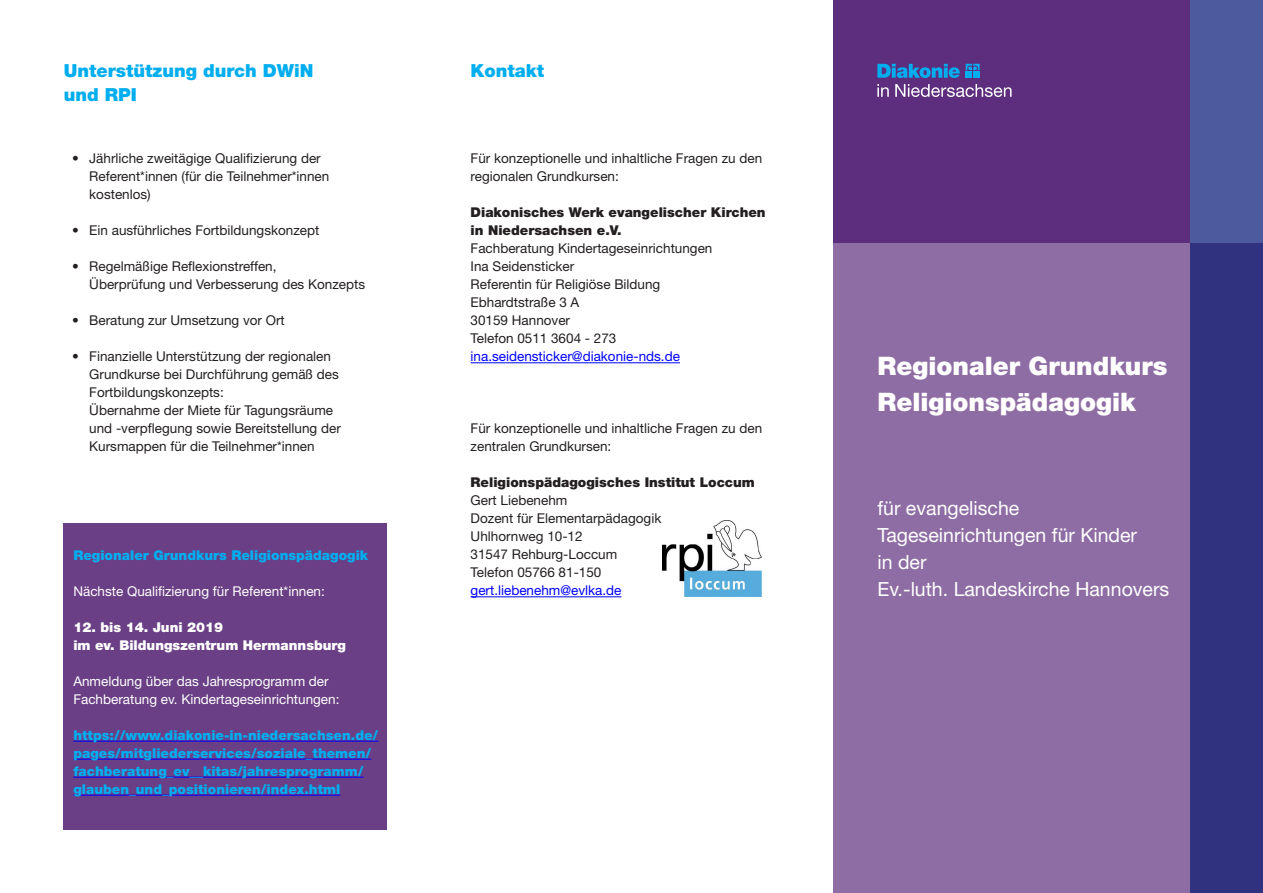
<style>
.page{position:relative;width:1263px;height:893px;background:#fff}
.page>*{position:absolute;margin:0;border:0;box-sizing:border-box;transform-origin:0 0}
.t1{font:900 25.5px/36px "Helvetica Neue LT Std";color:#fff}
.t2{font:19.5px/27px "Helvetica Neue LT Std";color:#fff}
.t3{font:900 18px/24px "Helvetica Neue LT Std";color:#00aeef}
.t4{font:13.5px/18px "Helvetica Neue LT Std";color:#231f20}
.t5{font:900 13.5px/18px "Helvetica Neue LT Std";color:#00aeef}
.t6{font:13.5px/18px "Helvetica Neue LT Std";color:#fff}
.t7{font:900 13.5px/18px "Helvetica Neue LT Std";color:#231f20}
.t8{font:13.5px "Helvetica Neue LT Std";color:#00f}
.t9{font:900 13.5px/18px "Helvetica Neue LT Std";color:#fff}
</style>
<div class="page">
<div style="left:833px;top:242px;width:358px;height:651px;background:#8e6da4"></div>
<div style="left:1191px;top:242px;width:72px;height:651px;background:#30317f"></div>
<div style="left:833px;top:0;width:358px;height:242px;background:#5e2e7e"></div>
<svg style="left:877px;top:64px;width:83px;height:14px"></svg>
<svg style="left:966px;top:64px;width:13px;height:6px"></svg>
<div style="left:966px;top:71px;width:6px;height:7px;background:#00aeef"></div>
<div style="left:973px;top:71px;width:7px;height:7px;background:#00aeef"></div>
<svg style="left:877px;top:84px;width:134px;height:13px"></svg>
<hr style="left:471px;top:362px;width:209px;height:1px;background:#00f">
<hr style="left:471px;top:596px;width:150px;height:1px;background:#00f">
<div style="left:64px;top:523px;width:323px;height:306px;background:#6a3f85"></div>
<hr style="left:73px;top:741px;width:305px;height:1px;background:#00f">
<hr style="left:73px;top:759px;width:298px;height:1px;background:#00f">
<hr style="left:73px;top:777px;width:291px;height:1px;background:#00f">
<hr style="left:73px;top:795px;width:267px;height:1px;background:#00f">
<div style="left:1191px;top:0;width:72px;height:242px;background:#4d5a9e"></div>
<img style="left:662px;top:521px;width:99px;height:75px">
<h3 class="t3" style="left:64px;top:58px;width:251px">Unterstützung durch DWiN und RPI</h3>
<h3 class="t3" style="left:471px;top:58px;width:75px">Kontakt</h3>
<p class="t4" style="left:89px;top:149px;width:242px;text-indent:-17px">• Jährliche zweitägige Qualifizierung der<br>Referent*innen (für die Teilnehmer*innen kostenlos)</p>
<p class="t4" style="left:72px;top:221px;width:249px">• Ein ausführliches Fortbildungskonzept</p>
<p class="t4" style="left:89px;top:257px;width:277px;text-indent:-17px">• Regelmäßige Reflexionstreffen,<br>Überprüfung und Verbesserung des Konzepts</p>
<p class="t4" style="left:72px;top:311px;width:214px">• Beratung zur Umsetzung vor Ort</p>
<p class="t4" style="left:89px;top:347px;width:253px;text-indent:-17px">• Finanzielle Unterstützung der regionalen Grundkurse bei Durchführung gemäß des Fortbildungskonzepts:<br>Übernahme der Miete für Tagungsräume und -verpflegung sowie Bereitstellung der Kursmappen für die Teilnehmer*innen</p>
<p class="t5" style="left:73px;top:546px;width:296px">Regionaler Grundkurs Religionspädagogik</p>
<p class="t6" style="left:73px;top:582px;width:253px">Nächste Qualifizierung für Referent*innen:</p>
<p class="t9" style="left:73px;top:618px;width:274px">12. bis 14. Juni 2019<br>im ev. Bildungszentrum Hermannsburg</p>
<p class="t6" style="left:73px;top:672px;width:268px">Anmeldung über das Jahresprogramm der<br>Fachberatung ev. Kindertageseinrichtungen:</p>
<p class="t5" style="left:73px;top:726px;width:307px">https://www.diakonie-in-niedersachsen.de/ pages/mitgliederservices/soziale_themen/ fachberatung_ev__kitas/jahresprogramm/ glauben_und_positionieren/index.html</p>
<p class="t4" style="left:471px;top:149px;width:293px">Für konzeptionelle und inhaltliche Fragen zu den regionalen Grundkursen:</p>
<p class="t7" style="left:471px;top:204px;width:297px">Diakonisches Werk evangelischer Kirchen in Niedersachsen e.V.</p>
<p class="t4" style="left:471px;top:239px;width:243px">Fachberatung Kindertageseinrichtungen<br>Ina Seidensticker<br>Referentin für Religiöse Bildung<br>Ebhardtstraße 3 A<br>30159 Hannover<br>Telefon 0511 3604 - 273</p>
<p class="t8" style="left:471px;top:349px;width:211px">ina.seidensticker@diakonie-nds.de</p>
<p class="t4" style="left:471px;top:419px;width:293px">Für konzeptionelle und inhaltliche Fragen zu den zentralen Grundkursen:</p>
<p class="t7" style="left:471px;top:474px;width:286px">Religionspädagogisches Institut Loccum</p>
<p class="t4" style="left:471px;top:491px;width:192px">Gert Liebenehm<br>Dozent für Elementarpädagogik<br>Uhlhornweg 10-12<br>31547 Rehburg-Loccum<br>Telefon 05766 81-150</p>
<p class="t8" style="left:471px;top:582px;width:152px">gert.liebenehm@evlka.de</p>
<h1 class="t1" style="left:877px;top:348px;width:291px">Regionaler Grundkurs<br>Religionspädagogik</h1>
<h2 class="t2" style="left:877px;top:494px;width:293px">für evangelische<br>Tageseinrichtungen für Kinder<br>in der<br>Ev.-luth. Landeskirche Hannovers</h2>
</div>
